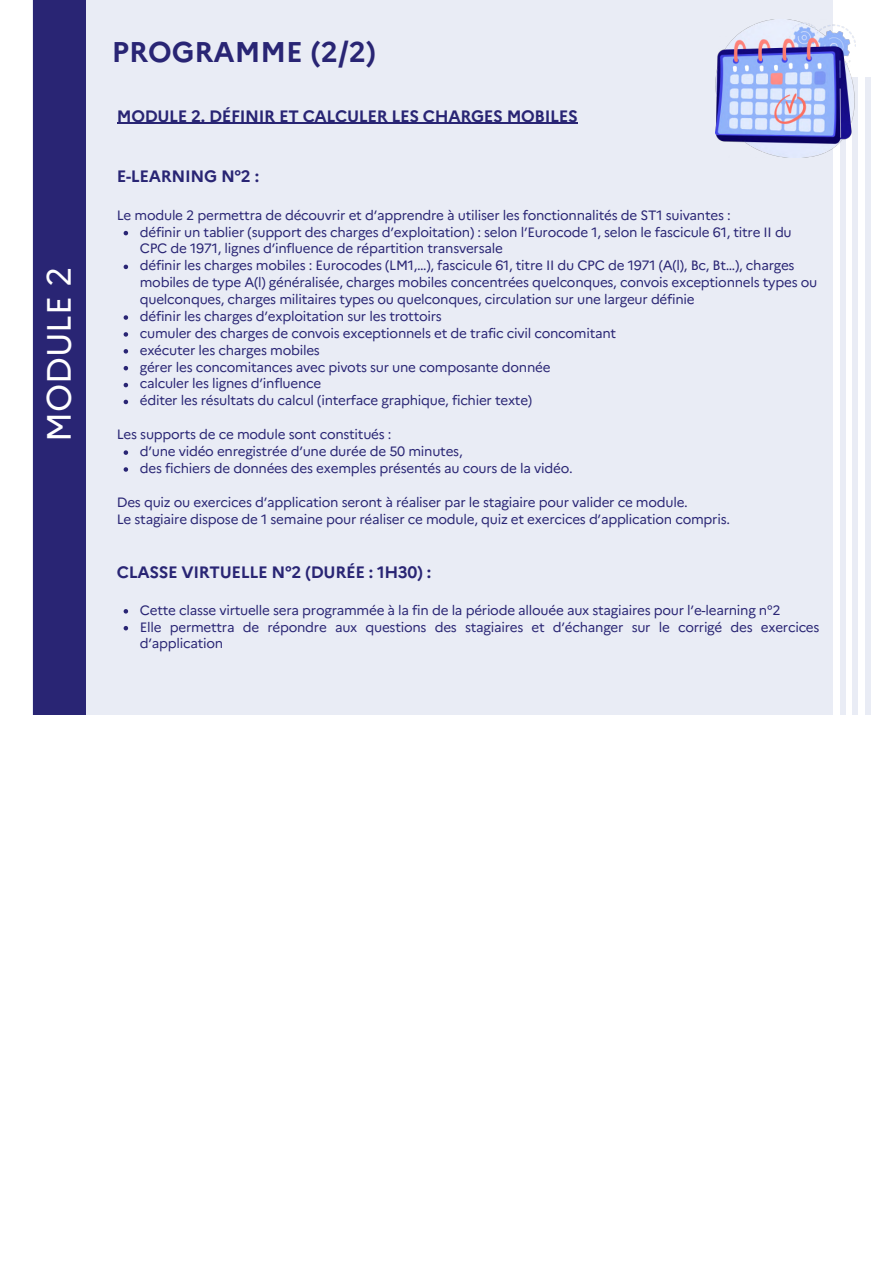
<style>
.page{position:relative;width:894px;height:1264px;background:#fff}
.page>*{position:absolute;margin:0;border:0;box-sizing:border-box;transform-origin:0 0}
.t1{font:33.6px "Marianne";color:#fff}
.t2{font:700 28.5px "Marianne";color:#292574}
.t3{font:700 16.5px "Marianne";letter-spacing:-.02em;color:#292574}
.t4{font:13.5px/16.8px "Marianne";letter-spacing:-.02em;color:#292574}
</style>
<div class="page">
<div style="left:839px;top:77px;width:6px;height:637px;background:#e9ecf5"></div>
<div style="left:852px;top:77px;width:5px;height:637px;background:#e9ecf5"></div>
<div style="left:864px;top:77px;width:6px;height:637px;background:#e9ecf5"></div>
<div style="left:33px;top:0;width:799px;height:714px;background:#e9ecf5"></div>
<div style="left:33px;top:0;width:52px;height:714px;background:#292574"></div>
<hr style="left:117px;top:123px;width:460px;height:1px;background:#292574">
<svg style="left:124px;top:231px;width:4px;height:4px"></svg>
<svg style="left:124px;top:265px;width:4px;height:4px"></svg>
<svg style="left:124px;top:315px;width:4px;height:5px"></svg>
<svg style="left:124px;top:332px;width:4px;height:5px"></svg>
<svg style="left:124px;top:349px;width:4px;height:4px"></svg>
<svg style="left:124px;top:366px;width:4px;height:4px"></svg>
<svg style="left:124px;top:383px;width:4px;height:4px"></svg>
<svg style="left:124px;top:400px;width:4px;height:4px"></svg>
<svg style="left:124px;top:450px;width:4px;height:5px"></svg>
<svg style="left:124px;top:467px;width:4px;height:5px"></svg>
<svg style="left:124px;top:609px;width:4px;height:4px"></svg>
<svg style="left:124px;top:626px;width:4px;height:4px"></svg>
<img style="left:715px;top:20px;width:140px;height:137px">
<h1 class="t1" style="left:38px;top:442px;width:177px;rotate:-90deg">MODULE 2</h1>
<h2 class="t2" style="left:112px;top:35px;width:266px">PROGRAMME (2/2)</h2>
<p class="t3" style="left:117px;top:106px;width:462px">MODULE 2. DÉFINIR ET CALCULER LES CHARGES MOBILES</p>
<p class="t3" style="left:117px;top:166px;width:144px">E-LEARNING N°2 :</p>
<p class="t4" style="left:140px;top:206px;width:678px;text-indent:-23px">Le module 2 permettra de découvrir et d’apprendre à utiliser les fonctionnalités de ST1 suivantes :<br>définir un tablier (support des charges d’exploitation) : selon l’Eurocode 1, selon le fascicule 61, titre II du CPC de 1971, lignes d’influence de répartition transversale<br>définir les charges mobiles : Eurocodes (LM1,…), fascicule 61, titre II du CPC de 1971 (A(l), Bc, Bt…), charges mobiles de type A(l) généralisée, charges mobiles concentrées quelconques, convois exceptionnels types ou quelconques, charges militaires types ou quelconques, circulation sur une largeur définie<br>définir les charges d’exploitation sur les trottoirs<br>cumuler des charges de convois exceptionnels et de trafic civil concomitant<br>exécuter les charges mobiles<br>gérer les concomitances avec pivots sur une composante donnée<br>calculer les lignes d’influence<br>éditer les résultats du calcul (interface graphique, fichier texte)</p>
<p class="t4" style="left:140px;top:426px;width:434px;text-indent:-23px">Les supports de ce module sont constitués :<br>d’une vidéo enregistrée d’une durée de 50 minutes,<br>des fichiers de données des exemples présentés au cours de la vidéo.</p>
<p class="t4" style="left:117px;top:493px;width:614px">Des quiz ou exercices d’application seront à réaliser par le stagiaire pour valider ce module.<br>Le stagiaire dispose de 1 semaine pour réaliser ce module, quiz et exercices d’application compris.</p>
<p class="t3" style="left:117px;top:561px;width:316px">CLASSE VIRTUELLE N°2 (DURÉE : 1H30) :</p>
<p class="t4" style="left:140px;top:601px;width:681px">Cette classe virtuelle sera programmée à la fin de la période allouée aux stagiaires pour l’e-learning n°2<br>Elle permettra de répondre aux questions des stagiaires et d’échanger sur le corrigé des exercices d’application</p>
</div>
